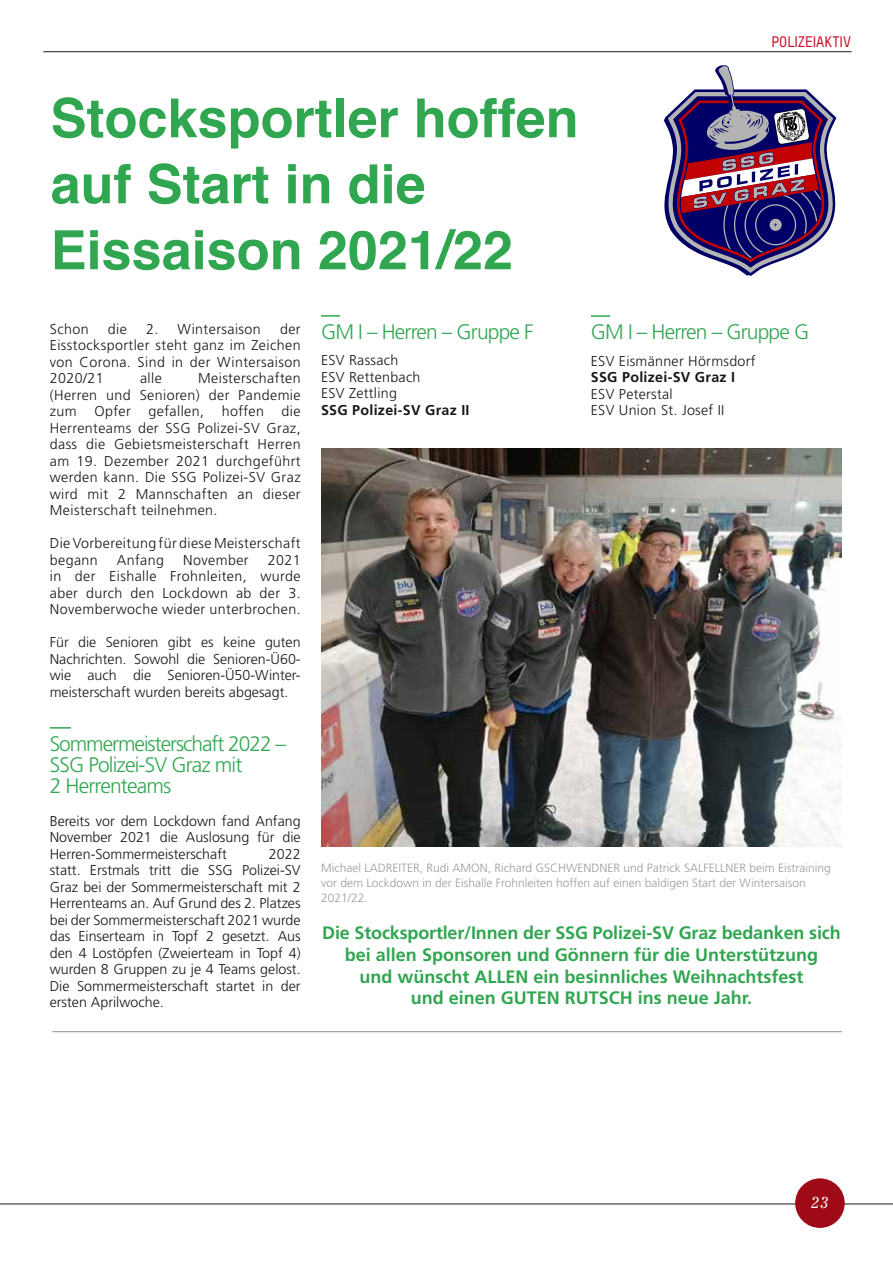
<style>
.page{position:relative;width:893px;height:1263px;background:#fff}
.page>*{position:absolute;margin:0;border:0;box-sizing:border-box;transform-origin:0 0}
.t1{font:700 54px/66px "Helvetica";color:#31a651}
.t2{font:300 21px/21px "Frutiger LT Std";letter-spacing:-.04em;color:#31a651}
.t3{font:700 18px/21.6px "Frutiger LT Std";color:#31a651;text-align:center}
.t4{font:italic 16.5px "Excelsior LT Std";color:#fff}
.t5{font:500 15px "TSTARPRO";color:#cd061f}
.t6{font:300 14.25px/16.5px "Frutiger LT Std";letter-spacing:.02em;color:#181716;text-align:justify}
.t7{font:700 14.25px "Frutiger LT Std";letter-spacing:.02em;color:#181716}
.t8{font:300 12px/15px "Frutiger LT Std";color:#9c9c9d}
</style>
<div class="page">
<hr style="left:52px;top:1031px;width:790px;height:1px;background:#90949e">
<hr style="left:50px;top:727px;width:21px;height:2px;background:#31a651">
<svg style="left:664px;top:65px;width:172px;height:211px"></svg>
<svg style="left:321px;top:315px;width:19px;height:2px"></svg>
<svg style="left:591px;top:315px;width:19px;height:2px"></svg>
<img style="left:321px;top:449px;width:521px;height:397px">
<hr style="left:43px;top:51px;width:809px;height:1px;background:#181716">
<hr style="left:0;top:1203px;width:893px;height:1px;background:#181716">
<div style="left:795px;top:1178px;width:50px;height:50px;background:#9e0a16;border-radius:50%"></div>
<h1 class="t1" style="left:51px;top:86px;width:530px">Stocksportler hoffen auf Start in die<br>Eissaison 2021/22</h1>
<p class="t5" style="left:771px;top:33px;width:81px">POLIZEIAKTIV</p>
<p class="t6" style="left:50px;top:321px;width:252px;text-indent:230px">der Eisstocksportler steht ganz im Zeichen von Corona. Sind in der Wintersaison 2020/21</p>
<p class="t6" style="left:50px;top:321px;width:40px">Schon</p>
<p class="t6" style="left:108px;top:321px;width:21px">die</p>
<p class="t6" style="left:146px;top:321px;width:116px">2. Wintersaison</p>
<p class="t6" style="left:50px;top:370px;width:252px;text-indent:148px">Meisterschaften (Herren und Senioren) der Pandemie zum Opfer gefallen, hoffen die Herrenteams der SSG Polizei-SV Graz, dass die Gebietsmeisterschaft Herren am 19. Dezember 2021 durchgeführt werden kann. Die SSG Polizei-SV Graz wird mit 2 Mannschaften an dieser Meisterschaft teilnehmen.</p>
<p class="t6" style="left:50px;top:535px;width:252px">Die Vorbereitung für diese Meisterschaft begann</p>
<p class="t6" style="left:140px;top:370px;width:23px">alle</p>
<p class="t6" style="left:117px;top:552px;width:49px">Anfang</p>
<p class="t6" style="left:183px;top:552px;width:67px">November</p>
<p class="t6" style="left:50px;top:552px;width:252px;text-indent:218px">2021 in der Eishalle Frohnleiten, wurde aber durch den Lockdown ab der 3.<br>Novemberwoche wieder unterbrochen.</p>
<p class="t6" style="left:50px;top:634px;width:252px">Für die Senioren gibt es keine guten Nachrichten. Sowohl die Senioren-Ü60- wie auch die Senioren-Ü50-Winter&shy;meisterschaft wurden bereits abgesagt.</p>
<h2 class="t2" style="left:50px;top:733px;width:238px">Sommermeisterschaft 2022 –<br>SSG Polizei-SV Graz mit<br>2 Herrenteams</h2>
<p class="t6" style="left:50px;top:813px;width:252px">Bereits vor dem Lockdown fand Anfang November 2021 die Auslosung für die Herren-Sommermeisterschaft</p>
<p class="t6" style="left:50px;top:846px;width:252px;text-indent:219px">2022 statt. Erstmals tritt die SSG Polizei-SV Graz bei der Sommermeisterschaft mit 2<br>Herrenteams an. Auf Grund des 2. Platzes bei der Sommermeisterschaft 2021 wurde das Einserteam in Topf 2 gesetzt. Aus den 4 Lostöpfen (Zweierteam in Topf 4) wurden 8 Gruppen zu je 4 Teams gelost.<br>Die Sommermeisterschaft startet in der ersten Aprilwoche.</p>
<h2 class="t2" style="left:321px;top:321px;width:214px">GM I – Herren – Gruppe F</h2>
<h2 class="t2" style="left:591px;top:321px;width:220px">GM I – Herren – Gruppe G</h2>
<p class="t6" style="left:321px;top:352px;width:101px;text-align:left">ESV Rassach<br>ESV Rettenbach<br>ESV Zettling</p>
<p class="t7" style="left:321px;top:401px;width:150px">SSG Polizei-SV Graz II</p>
<p class="t6" style="left:591px;top:353px;width:166px">ESV Eismänner Hörmsdorf</p>
<p class="t7" style="left:591px;top:369px;width:146px">SSG Polizei-SV Graz I</p>
<p class="t6" style="left:591px;top:386px;width:135px">ESV Peterstal<br>ESV Union St. Josef II</p>
<p class="t8" style="left:321px;top:860px;width:511px">Michael LADREITER, Rudi AMON, Richard GSCHWENDNER und Patrick SALFELLNER beim Eistraining vor dem Lockdown in der Eishalle Frohnleiten hoffen auf einen baldigen Start der Wintersaison<br>2021/22.</p>
<p class="t3" style="left:322px;top:922px;width:520px">Die Stocksportler/Innen der SSG Polizei-SV Graz bedanken sich bei allen Sponsoren und Gönnern für die Unterstützung<br>und wünscht ALLEN ein besinnliches Weihnachtsfest<br>und einen GUTEN RUTSCH ins neue Jahr.</p>
<p class="t4" style="left:810px;top:1192px;width:20px">23</p>
</div>
